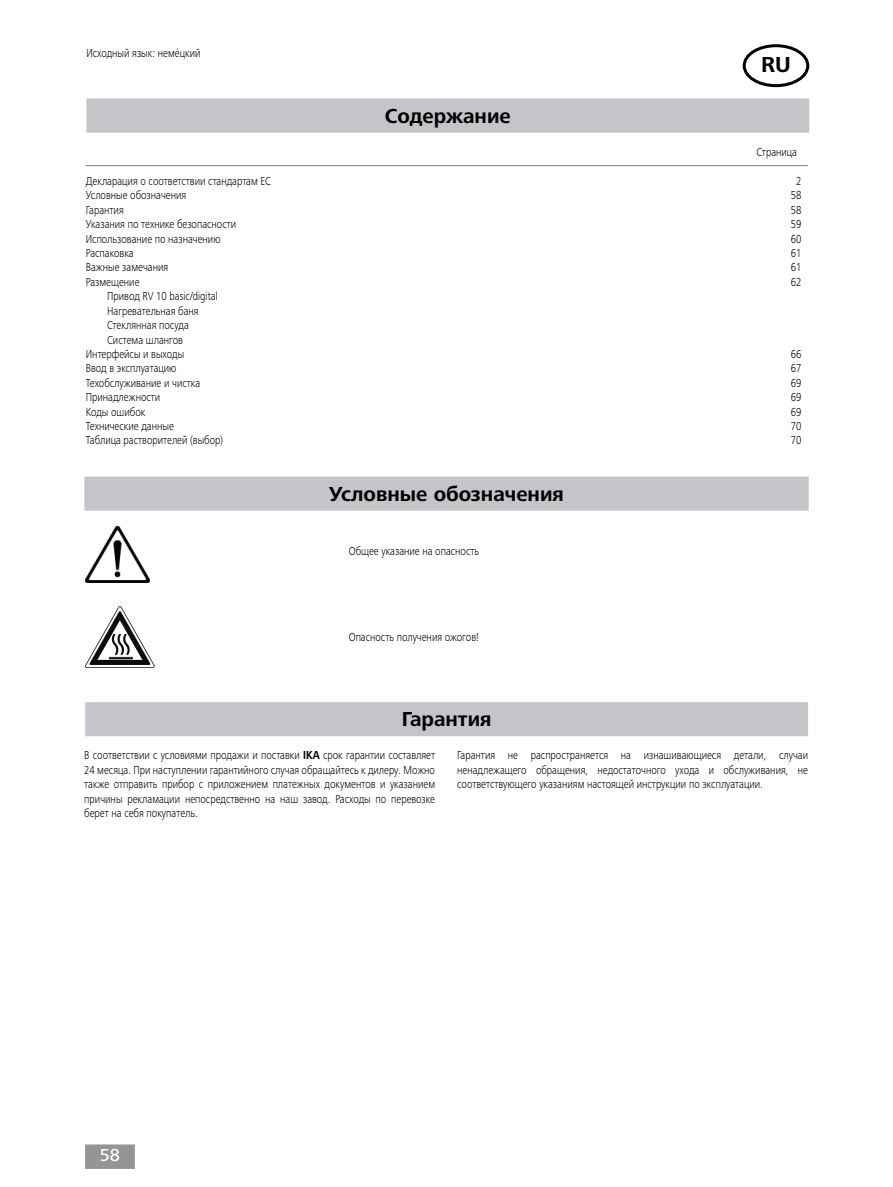
<style>
.page{position:relative;width:893px;height:1187px;background:#fff}
.page>*{position:absolute;margin:0;border:0;box-sizing:border-box;transform-origin:0 0}
.t1{font:700 22.5px "Frutiger Next IKA";color:#000}
.t2{font:700 21px "Frutiger Next IKA";color:#000}
.t3{font:500 18px "Frutiger Next IKA";color:#fff}
.t4{font:300 12px/14.4px "Frutiger Next IKA";color:#000;text-align:justify;scale:.84 1}
.s1{font-weight:700}
</style>
<div class="page">
<div style="left:85px;top:1144px;width:50px;height:24px;background:#959497;border:2px solid #68676b"></div>
<div style="left:743px;top:44px;width:66px;height:43px;border:3px solid #000;border-radius:50%"></div>
<hr style="left:86px;top:165px;width:722px;height:1px;background:#7a7a7a">
<div style="left:87px;top:99px;width:721px;height:33px;background:#c3c5c8"></div>
<div style="left:86px;top:98px;width:723px;height:34px;border:2px solid #c3c5c8"></div>
<div style="left:85px;top:477px;width:723px;height:33px;background:#c3c5c8"></div>
<div style="left:84px;top:476px;width:725px;height:34px;border:2px solid #c3c5c8"></div>
<img style="left:85px;top:526px;width:64px;height:56px">
<img style="left:86px;top:606px;width:69px;height:61px">
<div style="left:86px;top:703px;width:721px;height:32px;background:#c3c5c8"></div>
<div style="left:85px;top:702px;width:723px;height:34px;border:2px solid #c3c5c8"></div>
<p class="t4" style="left:86px;top:46px;width:137px">Исходный язык: немéцкий</p>
<h2 class="t2" style="left:385px;top:104px;width:127px">Содержание</h2>
<h1 class="t1" style="left:761px;top:52px;width:31px">RU</h1>
<p class="t4" style="left:756px;top:145px;width:50px">Страница</p>
<p class="t4" style="left:86px;top:174px;width:222px">Декларация о соответствии стандартам ЕС</p>
<p class="t4" style="left:796px;top:174px;width:8px">2</p>
<p class="t4" style="left:86px;top:188px;width:121px">Условные обозначения</p>
<p class="t4" style="left:791px;top:188px;width:14px">58</p>
<p class="t4" style="left:86px;top:203px;width:47px">Гарантия</p>
<p class="t4" style="left:791px;top:203px;width:14px">58</p>
<p class="t4" style="left:86px;top:217px;width:181px">Указания по технике безопасности</p>
<p class="t4" style="left:791px;top:217px;width:14px">59</p>
<p class="t4" style="left:86px;top:231px;width:162px">Использование по назначению</p>
<p class="t4" style="left:791px;top:231px;width:14px">60</p>
<p class="t4" style="left:86px;top:246px;width:59px">Распаковка</p>
<p class="t4" style="left:791px;top:246px;width:14px">61</p>
<p class="t4" style="left:86px;top:260px;width:100px">Важные замечания</p>
<p class="t4" style="left:791px;top:260px;width:14px">61</p>
<p class="t4" style="left:86px;top:275px;width:65px">Размещение</p>
<p class="t4" style="left:791px;top:275px;width:14px">62</p>
<p class="t4" style="left:107px;top:289px;width:133px">Привод RV 10 basic/digital</p>
<p class="t4" style="left:107px;top:303px;width:111px">Нагревательная баня</p>
<p class="t4" style="left:107px;top:318px;width:99px">Стеклянная посуда</p>
<p class="t4" style="left:107px;top:332px;width:92px">Система шлангов</p>
<p class="t4" style="left:86px;top:347px;width:119px">Интерфейсы и выходы</p>
<p class="t4" style="left:791px;top:347px;width:14px">66</p>
<p class="t4" style="left:86px;top:361px;width:109px">Ввод в эксплуатацию</p>
<p class="t4" style="left:791px;top:361px;width:14px">67</p>
<p class="t4" style="left:86px;top:375px;width:138px">Техобслуживание и чистка</p>
<p class="t4" style="left:791px;top:375px;width:14px">69</p>
<p class="t4" style="left:86px;top:390px;width:90px">Принадлежности</p>
<p class="t4" style="left:791px;top:390px;width:14px">69</p>
<p class="t4" style="left:86px;top:404px;width:73px">Коды ошибок</p>
<p class="t4" style="left:791px;top:404px;width:14px">69</p>
<p class="t4" style="left:86px;top:419px;width:106px">Технические данные</p>
<p class="t4" style="left:791px;top:419px;width:14px">70</p>
<p class="t4" style="left:86px;top:433px;width:165px">Таблица растворителей (выбор)</p>
<p class="t4" style="left:791px;top:433px;width:14px">70</p>
<h2 class="t2" style="left:329px;top:481px;width:236px">Условные обозначения</h2>
<p class="t4" style="left:349px;top:543px;width:157px">Общее указание на опасность</p>
<p class="t4" style="left:349px;top:630px;width:156px">Опасность получения ожогов!</p>
<h2 class="t2" style="left:402px;top:707px;width:91px">Гарантия</h2>
<p class="t4" style="left:457px;top:748px;width:419px">Гарантия не распространяется на изнашивающиеся детали, случаи ненадлежащего обращения, недостаточного ухода и обслуживания, не соответствующего указаниям настоящей инструкции по эксплуатации.</p>
<p class="t4" style="left:84px;top:748px;width:419px">В соответствии с условиями продажи и поставки <span class="s1">IKA</span> срок гарантии составляет 24 месяца. При наступлении гарантийного случая обращайтесь к дилеру. Можно также отправить прибор с приложением платежных документов и указанием причины рекламации непосредственно на наш завод. Расходы по перевозке берет на себя покупатель.</p>
<h3 class="t3" style="left:100px;top:1144px;width:22px">58</h3>
</div>
